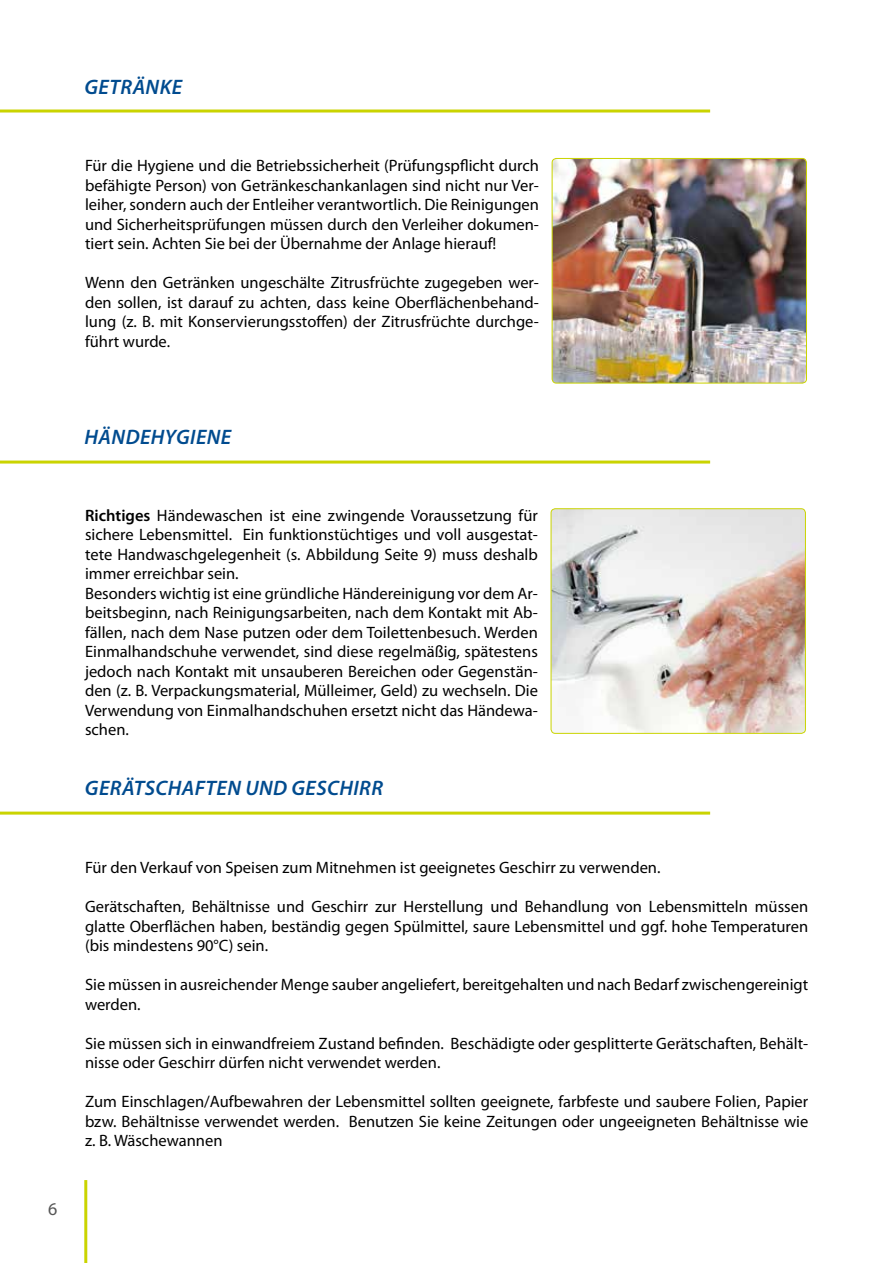
<style>
.page{position:relative;width:893px;height:1263px;background:#fff}
.page>*{position:absolute;margin:0;border:0;box-sizing:border-box;transform-origin:0 0}
.t1{font:italic 600 21px "Myriad Pro";letter-spacing:.02em;color:#004b8f}
.t2{font:18px "Myriad Pro";color:#565656}
.t3{font:16.5px/19.5px "Myriad Pro";color:#000;text-align:justify}
.s1{font-weight:600}
</style>
<div class="page">
<hr style="left:84px;top:1180px;width:3px;height:83px;background:#cad400">
<img style="left:552px;top:158px;width:254px;height:225px">
<div style="left:552px;top:158px;width:255px;height:225px;border:1px solid #cad400;border-radius:4px"></div>
<hr style="left:0;top:461px;width:710px;height:3px;background:#cad400">
<img style="left:551px;top:509px;width:253px;height:224px">
<div style="left:551px;top:508px;width:255px;height:226px;border:1px solid #cad400;border-radius:4px"></div>
<hr style="left:0;top:812px;width:710px;height:3px;background:#cad400">
<hr style="left:0;top:110px;width:710px;height:3px;background:#cad400">
<p class="t1" style="left:84px;top:75px;width:99px">GETRÄNKE</p>
<p class="t3" style="left:85px;top:156px;width:455px">Für die Hygiene und die Betriebssicherheit (Prüfungspflicht durch befähigte Person) von Getränkeschankanlagen sind nicht nur Ver&shy;leiher, sondern auch der Entleiher verantwortlich. Die Reinigungen und Sicherheitsprüfungen müssen durch den Verleiher dokumen&shy;tiert sein. Achten Sie bei der Übernahme der Anlage hierauf!</p>
<p class="t3" style="left:85px;top:273px;width:455px">Wenn den Getränken ungeschälte Zitrusfrüchte zugegeben wer&shy;den sollen, ist darauf zu achten, dass keine Oberflächenbehand&shy;lung (z. B. mit Konservierungsstoffen) der Zitrusfrüchte durchge&shy;führt wurde.</p>
<p class="t2" style="left:48px;top:1199px;width:11px">6</p>
<p class="t1" style="left:85px;top:426px;width:148px">HÄNDEHYGIENE</p>
<p class="t3" style="left:85px;top:506px;width:454px;text-align:left"><span class="s1">Richtiges</span> Händewaschen ist eine zwingende Voraussetzung für sichere Lebensmittel. Ein funktionstüchtiges und voll ausgestat&shy;tete Handwaschgelegenheit (s. Abbildung Seite 9) muss deshalb immer erreichbar sein.<br>Besonders wichtig ist eine gründliche Händereinigung vor dem Ar&shy;beitsbeginn, nach Reinigungsarbeiten, nach dem Kontakt mit Ab&shy;fällen, nach dem Nase putzen oder dem Toilettenbesuch. Werden Einmalhandschuhe verwendet, sind diese regelmäßig, spätestens jedoch nach Kontakt mit unsauberen Bereichen oder Gegenstän&shy;den (z. B. Verpackungsmaterial, Mülleimer, Geld) zu wechseln. Die Verwendung von Einmalhandschuhen ersetzt nicht das Händewa&shy;schen.</p>
<p class="t1" style="left:85px;top:777px;width:300px">GERÄTSCHAFTEN UND GESCHIRR</p>
<p class="t3" style="left:85px;top:858px;width:577px">Für den Verkauf von Speisen zum Mitnehmen ist geeignetes Geschirr zu verwenden.</p>
<p class="t3" style="left:85px;top:897px;width:725px">Gerätschaften, Behältnisse und Geschirr zur Herstellung und Behandlung von Lebensmitteln müssen glatte Oberflächen haben, beständig gegen Spülmittel, saure Lebensmittel und ggf. hohe Temperaturen (bis mindestens 90°C) sein.</p>
<p class="t3" style="left:85px;top:975px;width:725px">Sie müssen in ausreichender Menge sauber angeliefert, bereitgehalten und nach Bedarf zwischengereinigt werden.</p>
<p class="t3" style="left:85px;top:1034px;width:725px">Sie müssen sich in einwandfreiem Zustand befinden. Beschädigte oder gesplitterte Gerätschaften, Behält&shy;nisse oder Geschirr dürfen nicht verwendet werden.</p>
<p class="t3" style="left:85px;top:1092px;width:725px">Zum Einschlagen/Aufbewahren der Lebensmittel sollten geeignete, farbfeste und saubere Folien, Papier bzw. Behältnisse verwendet werden. Benutzen Sie keine Zeitungen oder ungeeigneten Behältnisse wie z. B. Wäschewannen</p>
</div>
